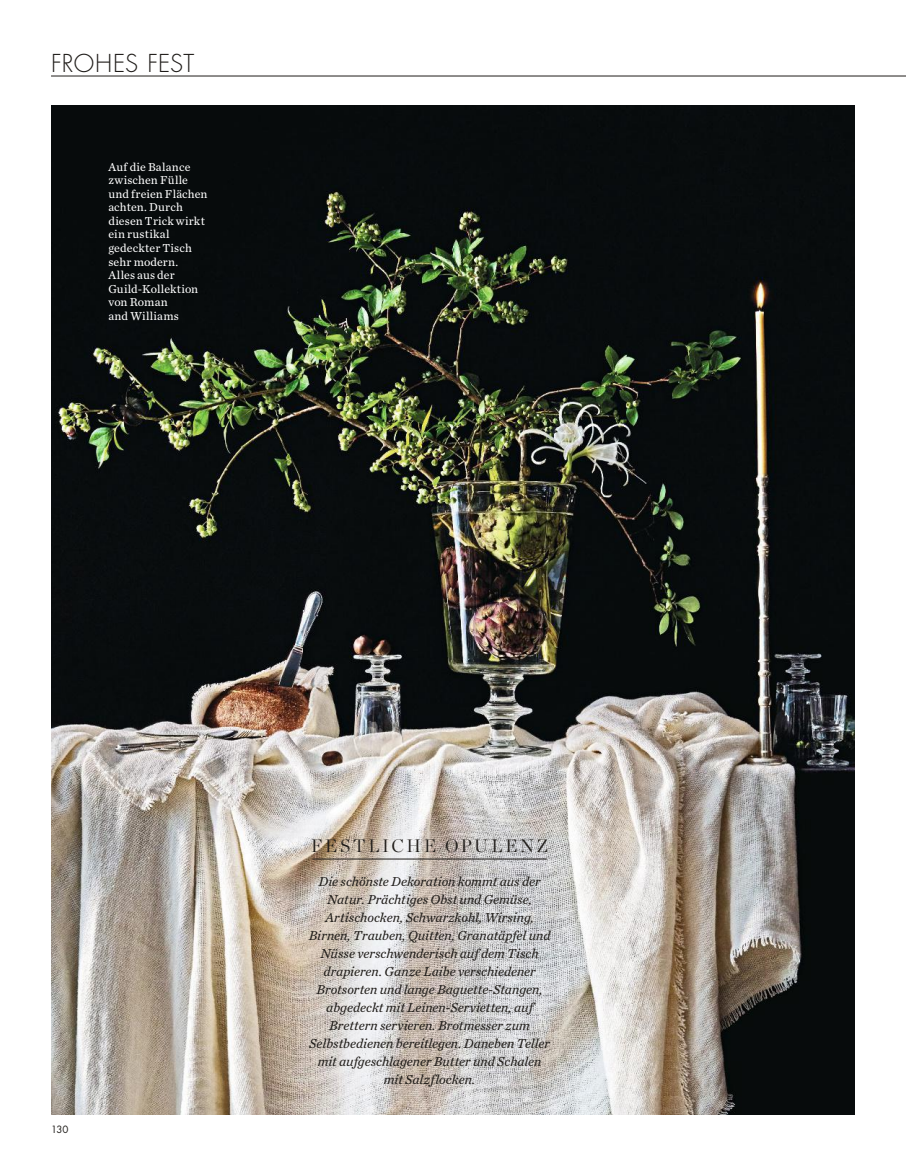
<style>
.page{position:relative;width:906px;height:1170px;background:#fff}
.page>*{position:absolute;margin:0;border:0;box-sizing:border-box;transform-origin:0 0}
.t1{font:300 24px "Futura LT Pro";letter-spacing:.01em;color:#1f1c19}
.t2{font:300 18px "Chronicle Display";letter-spacing:.16em;color:#1f1c19}
.t3{font:italic 13.5px/18px "Chronicle Text G2";color:#1f1c19;text-align:center}
.t4{font:12px/13.5px "Chronicle Text G2";letter-spacing:.015em;color:#fff}
.t5{font:9.75px "Futura LT Pro";color:#1f1c19}
</style>
<div class="page">
<img style="left:51px;top:106px;width:804px;height:1008px">
<hr style="left:51px;top:76px;width:855px;height:1px;background:#1f1c19">
<hr style="left:312px;top:858px;width:235px;height:1px;background:#1f1c19">
<h1 class="t1" style="left:51px;top:47px;width:145px">FROHES FEST</h1>
<p class="t4" style="left:108px;top:159px;width:100px">Auf die Balance zwischen Fülle und freien Flächen achten. Durch diesen Trick wirkt ein rustikal gedeckter Tisch sehr modern.<br>Alles aus der<br>Guild-Kollektion von Roman<br>and Williams</p>
<p class="t5" style="left:51px;top:1122px;width:19px">130</p>
<h2 class="t2" style="left:311px;top:831px;width:238px">FESTLICHE OPULENZ</h2>
<p class="t3" style="left:309px;top:872px;width:243px">Die schönste Dekoration kommt aus der Natur. Prächtiges Obst und Gemüse, Artischocken, Schwarzkohl, Wirsing, Birnen, Trauben, Quitten, Granatäpfel und Nüsse verschwenderisch auf dem Tisch drapieren. Ganze Laibe verschiedener Brotsorten und lange Baguette-Stangen, abgedeckt mit Leinen-Servietten, auf Brettern servieren. Brotmesser zum Selbstbedienen bereitlegen. Daneben Teller mit aufgeschlagener Butter und Schalen mit Salzflocken.</p>
</div>
